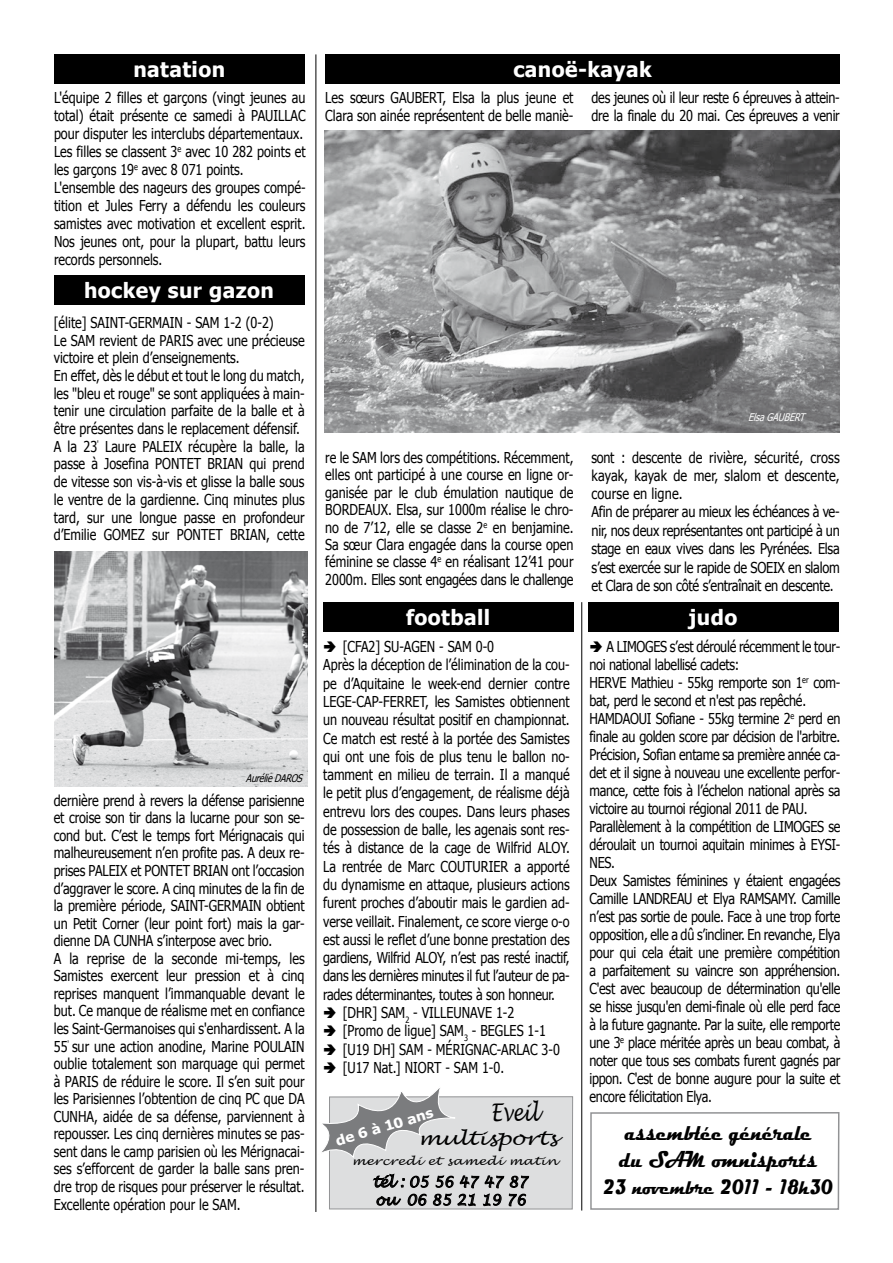
<style>
.page{position:relative;width:893px;height:1263px;background:#fff}
.page>*{position:absolute;margin:0;border:0;box-sizing:border-box;transform-origin:0 0}
.t1{font:italic 24.3px "Lucida Handwriting";letter-spacing:-.01em;color:#000;scale:.76 1}
.t2{font:700 23.4px/27px "Magneto";letter-spacing:-.01em;color:#000;scale:.76 1}
.t3{font:700 21.45px "Magneto";letter-spacing:-.01em;color:#000;scale:.76 1}
.t4{font:700 21px "Tahoma";letter-spacing:.02em;color:#fff}
.t5{font:italic 18.75px "Lucida Handwriting";color:#000;scale:1.19 1}
.t6{font:15px/17.5px "Tahoma";color:#000;text-align:justify;scale:.84 1}
.t7{font:15px/18px "Tahoma";letter-spacing:-.02em;color:#000;scale:.84 1}
.t8{font:italic 14.85px/18px "Lucida Handwriting";color:#000}
.t9{font:700 13.8px "Tahoma";color:#fff;scale:1.1 1}
.t10{font:italic 11.1px "Lucida Handwriting";letter-spacing:.03em;color:#000;scale:1.19 1}
.t11{font:italic 10.5px "Tahoma";color:#000;scale:.85 1}
.t12{font:italic 10.5px "Tahoma";color:#fff;scale:.85 1}
</style>
<div class="page">
<hr style="left:581px;top:602px;width:1px;height:608px;background:#000">
<div style="left:588px;top:602px;width:250px;height:30px;background:#000"></div>
<div style="left:323px;top:602px;width:251px;height:30px;background:#000"></div>
<div style="left:325px;top:54px;width:515px;height:30px;background:#000"></div>
<div style="left:54px;top:275px;width:250px;height:29px;background:#000"></div>
<div style="left:54px;top:54px;width:251px;height:30px;background:#000"></div>
<hr style="left:315px;top:54px;width:1px;height:1158px;background:#000">
<div style="left:329px;top:1097px;width:244px;height:112px;background:#dddedf"></div>
<div style="left:329px;top:1096px;width:244px;height:113px;border:1px solid #929395"></div>
<img style="left:325px;top:131px;width:514px;height:301px">
<img style="left:54px;top:551px;width:254px;height:236px">
<div style="left:590px;top:1112px;width:249px;height:98px;border:1px solid #929395"></div>
<svg style="left:315px;top:1061px;width:215px;height:146px"></svg>
<h3 class="t4" style="left:133px;top:54px;width:93px">natation</h3>
<p class="t6" style="left:54px;top:88px;width:301px;line-height:18px;text-align:left">L'équipe 2 filles et garçons (vingt jeunes au total) était présente ce samedi à Paui llac pour disputer les interclubs départementaux.<br>Les filles se classent 3<sup>e</sup> avec 10 282 points et les garçons 19<sup>e</sup> avec 8 071 points.<br>L'ensemble des nageurs des groupes compé&shy;tition et Jules Ferry a défendu les couleurs samistes avec motivation et excellent esprit.<br>Nos jeunes ont, pour la plupart, battu leurs records personnels.</p>
<h3 class="t4" style="left:84px;top:275px;width:191px">hockey sur gazon</h3>
<p class="t6" style="left:54px;top:313px;width:263px">[élite] SAINT-GERMAIN - SAM 1-2 (0-2)<br>Le SAM revient de Paris</p>
<p class="t6" style="left:54px;top:330px;width:300px;text-align:left;text-indent:144px">avec une précieuse victoire et plein d’enseignements.<br>En effet, dès le début et tout le long du match, les "bleu et rouge" se sont appliquées à main&shy;tenir une circulation parfaite de la balle et à être présentes dans le replacement défensif.<br>A la 23<sup>'</sup> Laure Paleix</p>
<p class="t6" style="left:188px;top:437px;width:140px">récupère la balle, la</p>
<p class="t6" style="left:54px;top:454px;width:140px">passe à Josefina Pontet</p>
<p class="t6" style="left:207px;top:454px;width:18px">Brian</p>
<p class="t6" style="left:54px;top:454px;width:300px;text-indent:196px">qui prend de vitesse son vis-à-vis et glisse la balle sous le ventre de la gardienne. Cinq minutes plus tard, sur une longue passe en profondeur d’Emilie Gomez sur Pontet</p>
<p class="t6" style="left:230px;top:525px;width:18px">Brian</p>
<p class="t6" style="left:266px;top:525px;width:47px">, cette</p>
<p class="t11" style="left:246px;top:771px;width:72px">AuréliedAROS</p>
<p class="t6" style="left:54px;top:791px;width:300px">dernière prend à revers la défense parisienne et croise son tir dans la lucarne pour son se&shy;cond but. C’est le temps fort Mérignacais qui malheureusement n’en profite pas. A deux re&shy;prises Paleix et Pontet</p>
<p class="t6" style="left:54px;top:861px;width:300px;text-indent:178px">ont l’occasion d’aggraver le score. A cinq minutes de la fin de la première période, Saint</p>
<p class="t6" style="left:193px;top:861px;width:18px">Brian</p>
<p class="t6" style="left:54px;top:896px;width:300px;text-indent:213px">obtient un Petit Corner (leur point fort) mais la gar&shy;dienne Da Cunha</p>
<p class="t6" style="left:204px;top:896px;width:25px">-Germain</p>
<p class="t6" style="left:54px;top:931px;width:300px;text-align:left;text-indent:103px">s’interpose avec brio.<br>A la reprise de la seconde mi-temps, les Samistes exercent leur pression et à cinq reprises manquent l’immanquable devant le but. Ce manque de réalisme met en confiance les Saint-Germanoises qui s'enhardissent. A la 55<sup>'</sup> sur une action anodine, Marine Pou lain oublie totalement son marquage qui permet à Paris</p>
<p class="t6" style="left:54px;top:1072px;width:300px;text-indent:49px">de réduire le score. Il s’en suit pour les Parisiennes l’obtention de cinq PC que Da Cunha</p>
<p class="t6" style="left:54px;top:1107px;width:300px;text-indent:40px">, aidée de sa défense, parviennent à repousser. Les cinq dernières minutes se pas&shy;sent dans le camp parisien où les Mérignacai&shy;ses s’efforcent de garder la balle sans pren&shy;dre trop de risques pour préserver le résultat.<br>Excellente opération pour le SAM.</p>
<h3 class="t4" style="left:513px;top:55px;width:140px">canoë-kayak</h3>
<p class="t6" style="left:325px;top:88px;width:297px;line-height:18px">Les sœurs GAUBERT, Elsa la plus jeune et<br>Clara son ainée représentent de belle maniè-</p>
<p class="t7" style="left:592px;top:88px;width:297px">des jeunes où il leur reste 6 épreuves à attein&shy;dre la finale du 20 mai. Ces épreuves a venir</p>
<p class="t6" style="left:325px;top:448px;width:297px">re le Sam lors des compétitions. Récemment, elles ont participé à une course en ligne or&shy;ganisée par le club émulation nautique de BORDEAUX. Elsa, sur 1000m réalise le chro&shy;no de 7’12, elle se classe 2<sup>e</sup> en benjamine.<br>Sa sœur Clara engagée dans la course open féminine se classe 4<sup>e</sup> en réalisant 12’41 pour 2000m. Elles sont engagées dans le challenge</p>
<p class="t12" style="left:748px;top:410px;width:72px">ElsaGAUBERT</p>
<p class="t7" style="left:592px;top:448px;width:297px">sont : descente de rivière, sécurité, cross kayak, kayak de mer, slalom et descente, course en ligne.<br>Afin de préparer au mieux les échéances à ve&shy;nir, nos deux représentantes ont participé à un stage en eaux vives dans les Pyrénées. Elsa s’est exercée sur le rapide de SOEIX en slalom et Clara de son côté s’entraînait en descente.</p>
<h3 class="t4" style="left:406px;top:603px;width:86px">football</h3>
<h3 class="t4" style="left:689px;top:603px;width:50px">judo</h3>
<p class="t6" style="left:343px;top:637px;width:182px">[CFA2] SU-AGEN - SAM 0-0</p>
<p class="t6" style="left:323px;top:655px;width:295px">Après la déception de l’élimination de la cou-</p>
<p class="t6" style="left:323px;top:674px;width:295px">pe d’Aquitaine le week-end dernier contre</p>
<p class="t6" style="left:323px;top:692px;width:295px">LEGE-CAP-FERRET, les Samistes obtiennent</p>
<p class="t6" style="left:323px;top:710px;width:295px">un nouveau résultat positif en championnat.</p>
<p class="t6" style="left:323px;top:728px;width:295px">Ce match est resté à la portée des Samistes</p>
<p class="t6" style="left:323px;top:747px;width:295px">qui ont une fois de plus tenu le ballon no-</p>
<p class="t6" style="left:323px;top:765px;width:295px">tamment en milieu de terrain. Il a manqué</p>
<p class="t6" style="left:323px;top:783px;width:295px">le petit plus d’engagement, de réalisme déjà</p>
<p class="t6" style="left:323px;top:802px;width:295px">entrevu lors des coupes. Dans leurs phases</p>
<p class="t6" style="left:323px;top:820px;width:295px">de possession de balle, les agenais sont res-</p>
<p class="t6" style="left:323px;top:838px;width:295px">tés à distance de la cage de Wilfrid ALOY.</p>
<p class="t6" style="left:323px;top:857px;width:295px">La rentrée de Marc COUTURIER a apporté</p>
<p class="t6" style="left:323px;top:875px;width:295px">du dynamisme en attaque, plusieurs actions</p>
<p class="t6" style="left:323px;top:893px;width:295px">furent proches d’aboutir mais le gardien ad-</p>
<p class="t6" style="left:323px;top:911px;width:295px">verse veillait. Finalement, ce score vierge o-o</p>
<p class="t6" style="left:323px;top:930px;width:295px">est aussi le reflet d’une bonne prestation des</p>
<p class="t7" style="left:323px;top:948px;width:295px">gardiens, Wilfrid ALOY, n’est pas resté inactif,</p>
<p class="t7" style="left:323px;top:966px;width:295px">dans les dernières minutes il fut l’auteur de pa-</p>
<p class="t7" style="left:323px;top:984px;width:277px">rades déterminantes, toutes à son honneur.</p>
<p class="t6" style="left:343px;top:1003px;width:206px">[DHR] SAM<sub>2</sub> - VILLEUNAVE 1-2</p>
<p class="t6" style="left:343px;top:1021px;width:244px">[Promo de ligue] SAM<sub>3</sub> - BEGLES 1-1</p>
<p class="t6" style="left:343px;top:1040px;width:260px">[U19 DH] SAM - MÉRIGNAC-ARLAC 3-0</p>
<p class="t6" style="left:343px;top:1058px;width:194px">[U17 Nat.] NIORT - SAM 1-0.</p>
<h1 class="t1" style="left:491px;top:1098px;width:65px">Eveil</h1>
<p class="t5" style="left:417px;top:1127px;width:119px">multisports</p>
<p class="t10" style="left:351px;top:1154px;width:175px">mercredi et samedi matin</p>
<p class="t8" style="left:373px;top:1173px;width:157px">tél : 05 56 47 47 87 ou 06 85 21 19 76</p>
<p class="t9" style="left:333px;top:1132px;width:93px;rotate:-17deg">de 6 à 10 ans</p>
<p class="t7" style="left:589px;top:637px;width:300px;text-indent:17px">A LIMOGES s’est déroulé récemment le tour&shy;noi national labellisé cadets:<br>HERVE Mathieu - 55kg remporte son 1<sup>er</sup> com&shy;bat, perd le second et n'est pas repêché.<br>HAMDAOUI Sofiane - 55kg termine 2<sup>e</sup> perd en finale au golden score par décision de l'arbitre.<br>Précision, Sofian entame sa première année ca&shy;det et il signe à nouveau une excellente perfor&shy;mance, cette fois à l’échelon national après sa victoire au tournoi régional 2011 de PAU.<br>Parallèlement à la compétition de limoges</p>
<p class="t7" style="left:589px;top:817px;width:300px;text-indent:239px">se déroulait un tournoi aquitain minimes à EYSI-NES.<br>Deux Samistes féminines y étaient engagées Camille LANDREAU et Elya RAMSAMY. Camille n’est pas sortie de poule. Face à une trop forte opposition, elle a dû s’incliner. En revanche, Elya pour qui cela était une première compétition a parfaitement su vaincre son appréhension.<br>C'est avec beaucoup de détermination qu'elle se hisse jusqu'en demi-finale où elle perd face à la future gagnante. Par la suite, elle remporte une 3<sup>e</sup> place méritée après un beau combat, à noter que tous ses combats furent gagnés par ippon. C'est de bonne augure pour la suite et encore félicitation Elya.</p>
<h2 class="t2" style="left:619px;top:1119px;width:262px">assemblée générale du SAM omnisports</h2>
<h3 class="t3" style="left:603px;top:1174px;width:305px">23 novembre 2011 - 18h30</h3>
</div>
